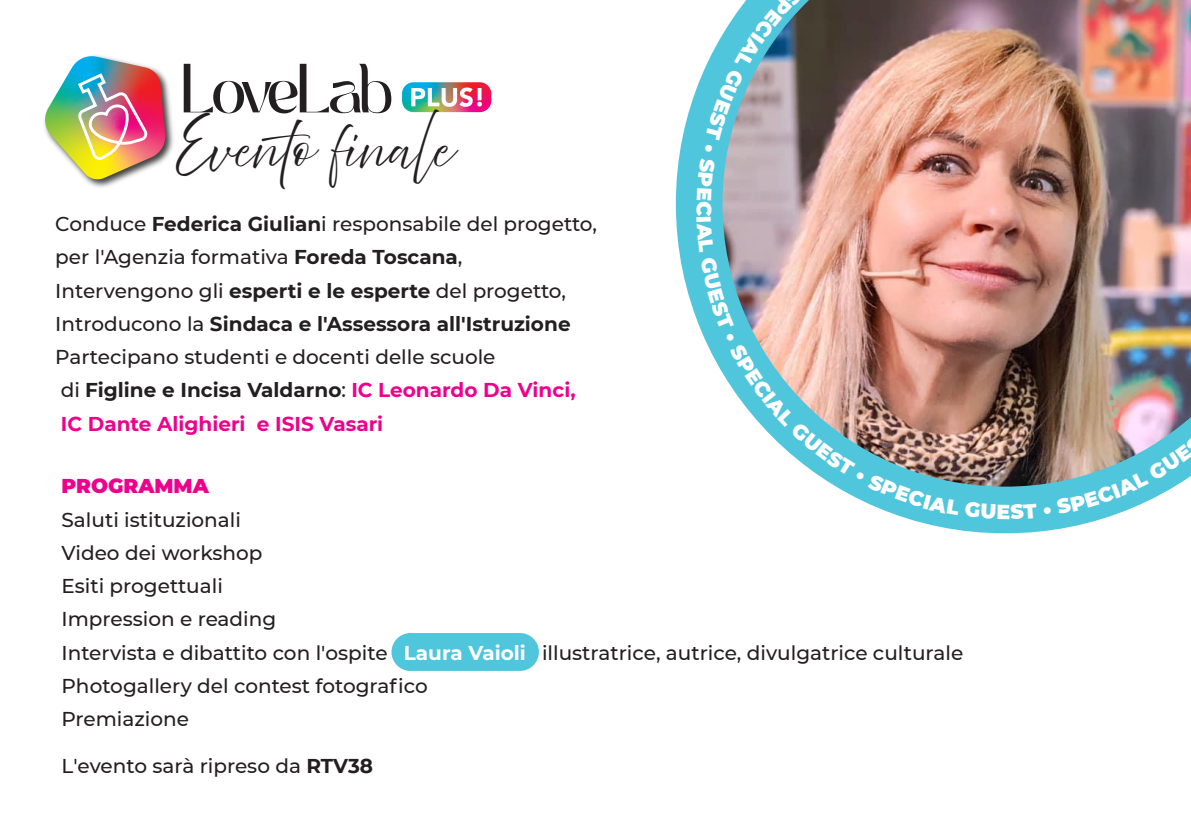
<style>
.page{position:relative;width:1191px;height:840px;background:#fff}
.page>*{position:absolute;margin:0;border:0;box-sizing:border-box;transform-origin:0 0}
.t1{font:43.2px "Abovethe Beyond Script";color:#231f20}
.t2{font:500 20px/33.2px "Montserrat";color:#231f20}
.t3{font:900 20px "Montserrat";color:#ed028c}
.s1{font-weight:700}
.s2{font-weight:700;color:#ed028c}
.s3{font-weight:700;color:#fff}
</style>
<div class="page">
<div style="left:391px;top:632px;width:148px;height:38px;background:#50c6dd;border-radius:19px"></div>
<svg style="left:676px;top:70px;width:440px;height:463px"></svg>
<img style="left:86px;top:55px;width:88px;height:133px">
<img style="left:44px;top:56px;width:122px;height:125px">
<svg style="left:184px;top:64px;width:207px;height:49px"></svg>
<img style="left:402px;top:82px;width:89px;height:30px">
<img style="left:722px;top:0;width:469px;height:486px">
<svg style="left:704px;top:0;width:88px;height:152px;background:#85bdcd"></svg>
<img style="left:696px;top:158px;width:341px;height:361px">
<svg style="left:1043px;top:444px;width:148px;height:70px;background:#7fc0cb"></svg>
<h1 class="t1" style="left:176px;top:123px;width:278px">Evento finale</h1>
<p class="t2" style="left:55px;top:206px;width:543px">Conduce <span class="s1">Federica Giulian</span>i responsabile del progetto, per l'Agenzia formativa <span class="s1">Foreda Toscana</span>, Intervengono gli <span class="s1">esperti e le esperte</span> del progetto, Introducono la <span class="s1">Sindaca e l'Assessora all'Istruzione </span>Partecipano studenti e docenti delle scuole<br>di <span class="s1">Figline e Incisa Valdarno</span>: <span class="s2">IC Leonardo Da Vinci,<br>IC Dante Alighieri e ISIS Vasari</span></p>
<p class="t3" style="left:62px;top:471px;width:149px">PROGRAMMA</p>
<p class="t2" style="left:62px;top:501px;width:903px">Saluti istituzionali<br>Video dei workshop<br>Esiti progettuali<br>Impression e reading<br>Intervista e dibattito con l'ospite <span class="s3">Laura Vaioli</span> illustratrice, autrice, divulgatrice culturale Photogallery del contest fotografico<br>Premiazione</p>
<p class="t2" style="left:62px;top:747px;width:313px">L'evento sarà ripreso da <span class="s1">RTV38</span></p>
</div>
